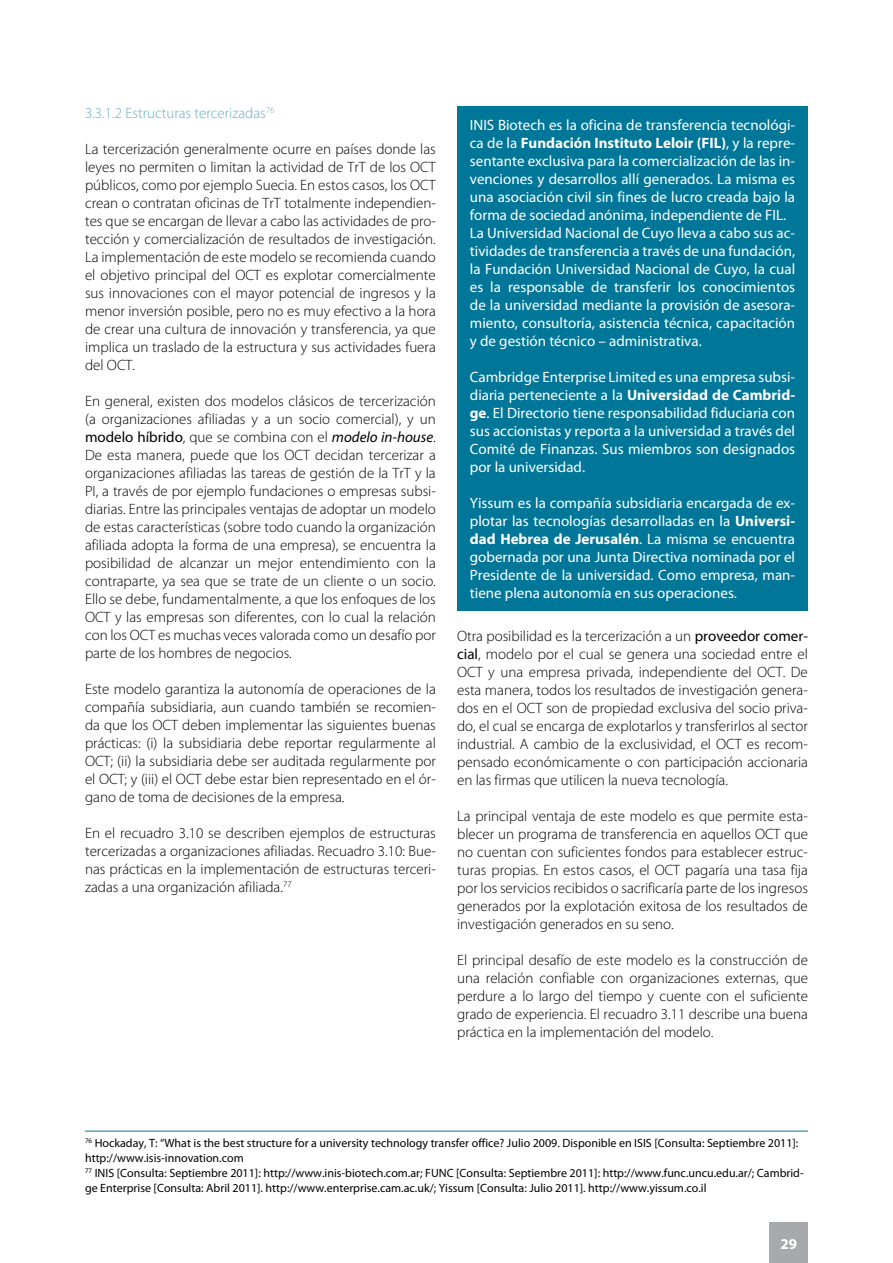
<style>
.page{position:relative;width:893px;height:1263px;background:#fff}
.page>*{position:absolute;margin:0;border:0;box-sizing:border-box;transform-origin:0 0}
.t1{font:300 15px/18px "Myriad Pro";color:#000;text-align:justify}
.t2{font:15px/18px "Myriad Pro";color:#fff;text-align:justify}
.t3{font:300 15px "Myriad Pro";color:#66adc1}
.t4{font:700 15px "Myriad Pro";color:#fff}
.t5{font:12px/15px "Myriad Pro";color:#000}
.s1{font-weight:400}
.s2{font-weight:400;font-style:italic}
.s3{font-weight:700}
</style>
<div class="page">
<div style="left:770px;top:1222px;width:38px;height:41px;background:#a7a9ac"></div>
<div style="left:457px;top:106px;width:351px;height:505px;background:#007698"></div>
<hr style="left:85px;top:1131px;width:723px;height:1px;background:#007698">
<p class="t3" style="left:85px;top:104px;width:191px">3.3.1.2 Estructuras tercerizadas<sup>76</sup></p>
<p class="t1" style="left:85px;top:139px;width:352px">La tercerización generalmente ocurre en países donde las leyes no permiten o limitan la actividad de TrT de los OCT públicos, como por ejemplo Suecia. En estos casos, los OCT crean o contratan oficinas de TrT totalmente independien&shy;tes que se encargan de llevar a cabo las actividades de pro&shy;tección y comercialización de resultados de investigación.<br>La implementación de este modelo se recomienda cuando el objetivo principal del OCT es explotar comercialmente sus innovaciones con el mayor potencial de ingresos y la menor inversión posible, pero no es muy efectivo a la hora de crear una cultura de innovación y transferencia, ya que implica un traslado de la estructura y sus actividades fuera del OCT.</p>
<p class="t1" style="left:85px;top:391px;width:352px">En general, existen dos modelos clásicos de tercerización (a organizaciones afiliadas y a un socio comercial), y un <span class="s1">modelo híbrido</span>, que se combina con el <span class="s2">modelo in-house</span>.<br>De esta manera, puede que los OCT decidan tercerizar a organizaciones afiliadas las tareas de gestión de la TrT y la PI, a través de por ejemplo fundaciones o empresas subsi&shy;diarias. Entre las principales ventajas de adoptar un modelo de estas características (sobre todo cuando la organización afiliada adopta la forma de una empresa), se encuentra la posibilidad de alcanzar un mejor entendimiento con la contraparte, ya sea que se trate de un cliente o un socio.<br>Ello se debe, fundamentalmente, a que los enfoques de los OCT y las empresas son diferentes, con lo cual la relación con los OCT es muchas veces valorada como un desafío por parte de los hombres de negocios.</p>
<p class="t1" style="left:85px;top:679px;width:352px">Este modelo garantiza la autonomía de operaciones de la compañía subsidiaria, aun cuando también se recomien&shy;da que los OCT deben implementar las siguientes buenas prácticas: (i) la subsidiaria debe reportar regularmente al OCT; (ii) la subsidiaria debe ser auditada regularmente por el OCT; y (iii) el OCT debe estar bien representado en el ór&shy;gano de toma de decisiones de la empresa.</p>
<p class="t1" style="left:85px;top:823px;width:352px">En el recuadro 3.10 se describen ejemplos de estructuras tercerizadas a organizaciones afiliadas. Recuadro 3.10: Bue&shy;nas prácticas en la implementación de estructuras terceri&shy;zadas a una organización afiliada.<sup>77</sup></p>
<p class="t2" style="left:470px;top:116px;width:327px;text-align:left">INIS Biotech es la oficina de transferencia tecnológi&shy;ca de la <span class="s3">Fundación Instituto Leloir (FIL)</span>, y la repre&shy;sentante exclusiva para la comercialización de las in&shy;venciones y desarrollos allí generados. La misma es una asociación civil sin fines de lucro creada bajo la forma de sociedad anónima, independiente de FIL.<br>La Universidad Nacional de Cuyo lleva a cabo sus ac&shy;tividades de transferencia a través de una fundación, la Fundación Universidad Nacional de Cuyo, la cual es la responsable de transferir los conocimientos de la universidad mediante la provisión de asesora&shy;miento, consultoría, asistencia técnica, capacitación y de gestión técnico – administrativa.</p>
<p class="t2" style="left:470px;top:368px;width:327px">Cambridge Enterprise Limited es una empresa subsi&shy;diaria perteneciente a la <span class="s3">Universidad de Cambrid&shy;ge</span>. El Directorio tiene responsabilidad fiduciaria con sus accionistas y reporta a la universidad a través del Comité de Finanzas. Sus miembros son designados por la universidad.</p>
<p class="t2" style="left:470px;top:494px;width:327px">Yissum es la compañía subsidiaria encargada de ex&shy;plotar las tecnologías desarrolladas en la <span class="s3">Universi&shy;dad Hebrea de Jerusalén</span>. La misma se encuentra gobernada por una Junta Directiva nominada por el Presidente de la universidad. Como empresa, man&shy;tiene plena autonomía en sus operaciones.</p>
<p class="t1" style="left:457px;top:627px;width:352px">Otra posibilidad es la tercerización a un <span class="s1">proveedor comer&shy;cial</span>, modelo por el cual se genera una sociedad entre el OCT y una empresa privada, independiente del OCT. De esta manera, todos los resultados de investigación genera&shy;dos en el OCT son de propiedad exclusiva del socio priva&shy;do, el cual se encarga de explotarlos y transferirlos al sector industrial. A cambio de la exclusividad, el OCT es recom&shy;pensado económicamente o con participación accionaria en las firmas que utilicen la nueva tecnología.</p>
<p class="t1" style="left:457px;top:807px;width:352px">La principal ventaja de este modelo es que permite esta&shy;blecer un programa de transferencia en aquellos OCT que no cuentan con suficientes fondos para establecer estruc&shy;turas propias. En estos casos, el OCT pagaría una tasa fija por los servicios recibidos o sacrificaría parte de los ingresos generados por la explotación exitosa de los resultados de investigación generados en su seno.</p>
<p class="t1" style="left:457px;top:951px;width:352px">El principal desafío de este modelo es la construcción de una relación confiable con organizaciones externas, que perdure a lo largo del tiempo y cuente con el suficiente grado de experiencia. El recuadro 3.11 describe una buena práctica en la implementación del modelo.</p>
<p class="t5" style="left:85px;top:1135px;width:720px"><sup>76</sup> Hockaday, T: “What is the best structure for a university technology transfer office? Julio 2009. Disponible en ISIS [Consulta: Septiembre 2011]: http://www.isis-innovation.com<br><sup>77</sup> INIS [Consulta: Septiembre 2011]: http://www.inis-biotech.com.ar; FUNC [Consulta: Septiembre 2011]: http://www.func.uncu.edu.ar/; Cambrid&shy;ge Enterprise [Consulta: Abril 2011]. http://www.enterprise.cam.ac.uk/; Yissum [Consulta: Julio 2011]. http://www.yissum.co.il</p>
<p class="t4" style="left:780px;top:1234px;width:18px">29</p>
</div>
